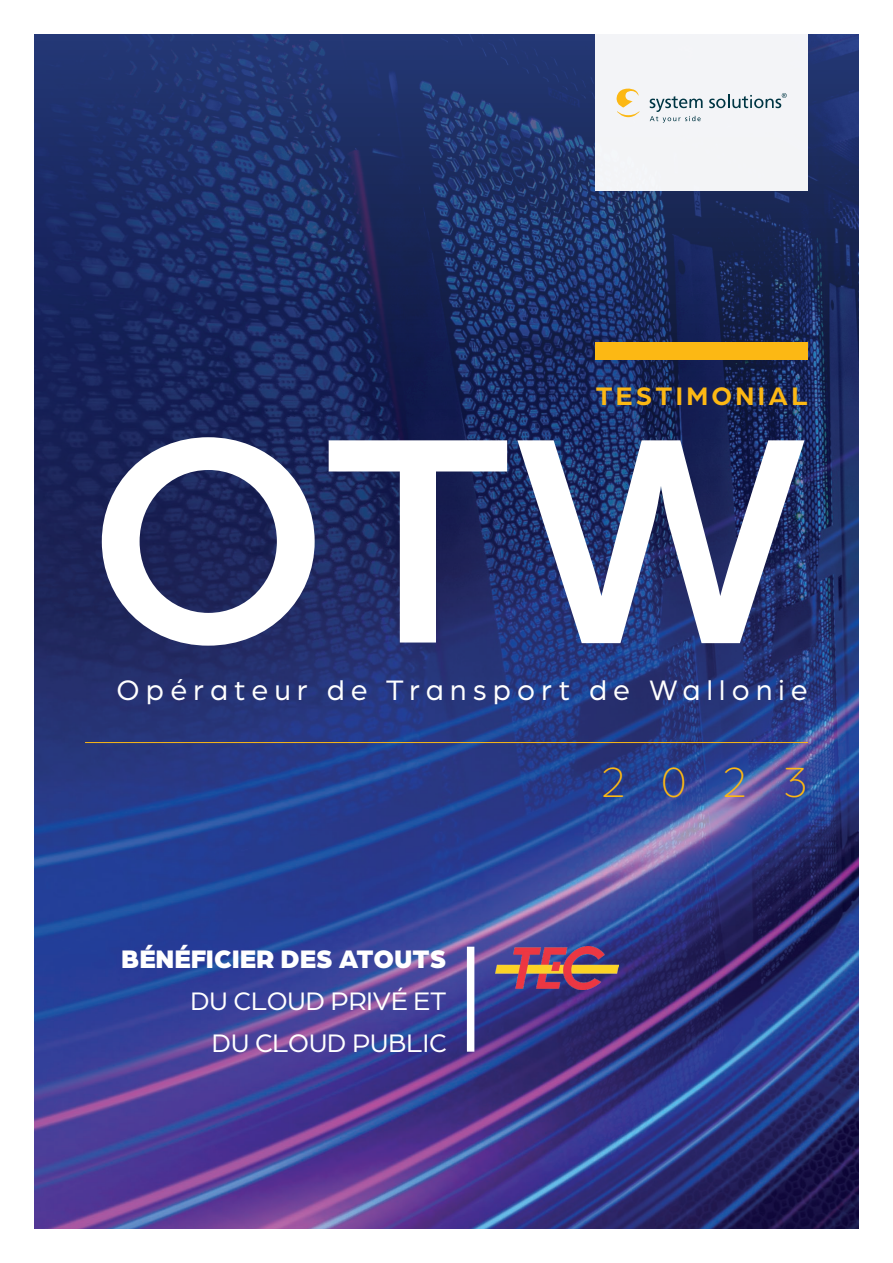
<style>
.page{position:relative;width:893px;height:1263px;background:#fff}
.page>*{position:absolute;margin:0;border:0;box-sizing:border-box;transform-origin:0 0}
.t1{font:500 312px "Arboria";color:#fff}
.t2{font:300 45px "Arboria";color:#fcb814}
.t3{font:30px "Arboria";letter-spacing:.21em;color:#fff}
.t4{font:27px/42px "Arboria";color:#fff;text-align:right}
.t5{font:900 27px "Arboria";color:#fff}
.t6{font:700 27px "Arboria";letter-spacing:.125em;color:#fcb814}
</style>
<div class="page">
<img style="left:34px;top:34px;width:825px;height:1195px">
<div style="left:595px;top:0;width:213px;height:191px;background:#f3f4f7"></div>
<svg style="left:617px;top:89px;width:23px;height:28px"></svg>
<svg style="left:650px;top:96px;width:53px;height:27px"></svg>
<svg style="left:709px;top:93px;width:78px;height:15px"></svg>
<div style="left:595px;top:343px;width:213px;height:17px;background:#fcb814"></div>
<hr style="left:85px;top:742px;width:723px;height:1px;background:#fcb814">
<img style="left:495px;top:947px;width:123px;height:42px">
<div style="left:467px;top:947px;width:7px;height:105px;background:#fff"></div>
<p class="t6" style="left:596px;top:377px;width:214px">TESTIMONIAL</p>
<h1 class="t1" style="left:88px;top:328px;width:721px">OTW</h1>
<p class="t3" style="left:117px;top:670px;width:693px">Opérateur de Transport de Wallonie</p>
<p class="t5" style="left:121px;top:939px;width:327px">BÉNÉFICIER DES ATOUTS</p>
<p class="t4" style="left:190px;top:978px;width:258px">DU CLOUD PRIVÉ ET<br>DU CLOUD PUBLIC</p>
<h2 class="t2" style="left:600px;top:754px;width:209px">2023</h2>
</div>
